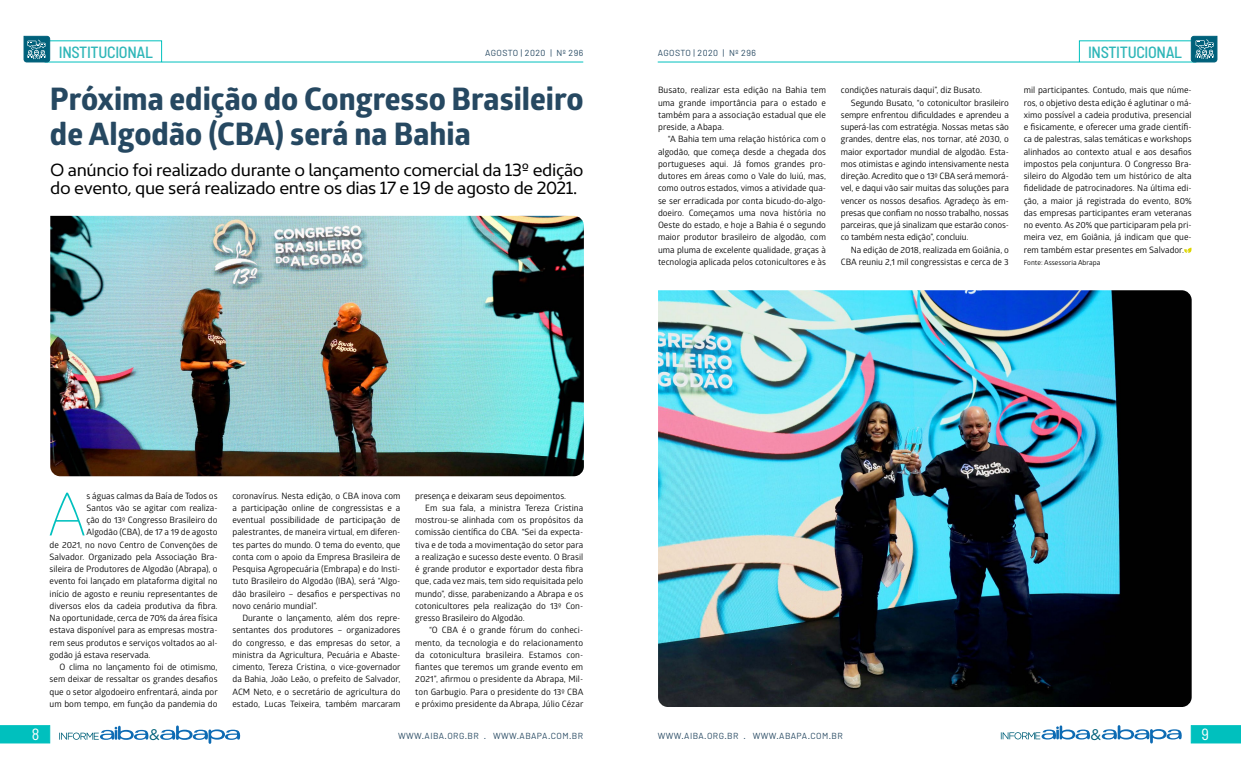
<style>
.page{position:relative;width:1241px;height:769px;background:#fff}
.page>*{position:absolute;margin:0;border:0;box-sizing:border-box;transform-origin:0 0}
.t1{font:200 62.04px "Kyrial Display Pro";color:#00c0be}
.t2{font:700 31.06px/34.5px "Globerx";color:#264861}
.t3{font:17.94px/18.8px "Kyrial Sans Pro";letter-spacing:-.02em;color:#000}
.t4{font:500 semi-condensed 16.19px "Barlow";letter-spacing:-.02em;color:#2eb6b8}
.t5{font:semi-condensed 16.19px "Barlow";color:#fff}
.t6{font:15.4px "Gotham Rounded";color:#00617a}
.t7{font:8.75px/12.2px "Glober";color:#000;text-align:justify}
.t8{font:8.75px "Barlow";letter-spacing:.05em;color:#264861}
.t9{font:7px "Glober";color:#000}
</style>
<div class="page">
<svg style="left:0;top:725px;width:50px;height:18px"></svg>
<svg style="left:1190px;top:725px;width:50px;height:18px"></svg>
<hr style="left:162px;top:62px;width:421px;height:1px;background:#00c0be">
<hr style="left:657px;top:62px;width:421px;height:1px;background:#00c0be">
<svg style="left:160px;top:725px;width:80px;height:19px"></svg>
<svg style="left:59px;top:725px;width:90px;height:15px"></svg>
<svg style="left:1101px;top:725px;width:80px;height:19px"></svg>
<svg style="left:1000px;top:725px;width:90px;height:15px"></svg>
<img style="left:50px;top:216px;width:534px;height:260px">
<img style="left:658px;top:290px;width:533px;height:417px">
<svg style="left:1184px;top:248px;width:7px;height:5px"></svg>
<svg style="left:1190px;top:36px;width:27px;height:26px"></svg>
<svg style="left:23px;top:36px;width:27px;height:26px"></svg>
<h3 class="t4" style="left:59px;top:42px;width:96px">INSTITUCIONAL</h3>
<h3 class="t4" style="left:1087px;top:42px;width:96px">INSTITUCIONAL</h3>
<h2 class="t2" style="left:50px;top:81px;width:535px">Próxima edição do Congresso Brasileiro de Algodão (CBA) será na Bahia</h2>
<p class="t8" style="left:485px;top:47px;width:100px">AGOSTO | 2020 | Nº 296</p>
<p class="t8" style="left:657px;top:47px;width:100px">AGOSTO | 2020 | Nº 296</p>
<p class="t7" style="left:1023px;top:84px;width:169px">mil participantes. Contudo, mais que núme&shy;ros, o objetivo desta edição é aglutinar o má&shy;ximo possível a cadeia produtiva, presencial e fisicamente, e oferecer uma grade científi&shy;ca de palestras, salas temáticas e workshops alinhados ao contexto atual e aos desafios impostos pela conjuntura. O Congresso Bra&shy;sileiro do Algodão tem um histórico de alta fidelidade de patrocinadores. Na última edi&shy;ção, a maior já registrada do evento, 80% das empresas participantes eram veteranas no evento. As 20% que participaram pela pri&shy;meira vez, em Goiânia, já indicam que que&shy;rem também estar presentes em Salvador.</p>
<p class="t9" style="left:1023px;top:258px;width:78px">Fonte: Assessoria Abrapa</p>
<p class="t7" style="left:840px;top:84px;width:143px">condições naturais daqui”, diz Busato.</p>
<p class="t7" style="left:850px;top:96px;width:159px">Segundo Busato, “o cotonicultor brasileiro</p>
<p class="t7" style="left:840px;top:108px;width:169px">sempre enfrentou dificuldades e aprendeu a</p>
<p class="t7" style="left:840px;top:121px;width:169px">superá-las com estratégia. Nossas metas são</p>
<p class="t7" style="left:840px;top:133px;width:169px">grandes, dentre elas, nos tornar, até 2030, o</p>
<p class="t7" style="left:840px;top:145px;width:169px">maior exportador mundial de algodão. Esta-</p>
<p class="t7" style="left:840px;top:157px;width:169px">mos otimistas e agindo intensivamente nesta</p>
<p class="t7" style="left:840px;top:170px;width:169px">direção. Acredito que o 13º CBA será memorá-</p>
<p class="t7" style="left:840px;top:182px;width:169px">vel, e daqui vão sair muitas das soluções para</p>
<p class="t7" style="left:840px;top:194px;width:169px">vencer os nossos desafios. Agradeço às em-</p>
<p class="t7" style="left:840px;top:206px;width:169px">presas que confiam no nosso trabalho, nossas</p>
<p class="t7" style="left:840px;top:219px;width:169px">parceiras, que já sinalizam que estarão conos-</p>
<p class="t7" style="left:840px;top:231px;width:129px">co também nesta edição”, concluiu.</p>
<p class="t7" style="left:850px;top:243px;width:159px">Na edição de 2018, realizada em Goiânia, o</p>
<p class="t7" style="left:840px;top:255px;width:169px">CBA reuniu 2,1 mil congressistas e cerca de 3</p>
<p class="t7" style="left:658px;top:84px;width:169px">Busato, realizar esta edição na Bahia tem uma grande importância para o estado e também para a associação estadual que ele preside, a Abapa.</p>
<p class="t7" style="left:658px;top:133px;width:169px;text-indent:10px">“A Bahia tem uma relação histórica com o algodão, que começa desde a chegada dos portugueses aqui. Já fomos grandes pro&shy;dutores em áreas como o Vale do Iuiú, mas, como outros estados, vimos a atividade qua&shy;se ser erradicada por conta bicudo-do-algo&shy;doeiro. Começamos uma nova história no Oeste do estado, e hoje a Bahia é o segundo maior produtor brasileiro de algodão, com uma pluma de excelente qualidade, graças à tecnologia aplicada pelos cotonicultores e às</p>
<h3 class="t3" style="left:50px;top:159px;width:535px">O anúncio foi realizado durante o lançamento comercial da 13º edição do evento, que será realizado entre os dias 17 e 19 de agosto de 2021.</h3>
<h1 class="t1" style="left:48px;top:470px;width:40px">A</h1>
<p class="t7" style="left:87px;top:489px;width:132px">s águas calmas da Baía de Todos os</p>
<p class="t7" style="left:87px;top:501px;width:132px">Santos vão se agitar com realiza-</p>
<p class="t7" style="left:87px;top:514px;width:132px">ção do 13º Congresso Brasileiro do</p>
<p class="t7" style="left:87px;top:526px;width:132px">Algodão (CBA), de 17 a 19 de agosto</p>
<p class="t7" style="left:50px;top:538px;width:169px">de 2021, no novo Centro de Convenções de</p>
<p class="t7" style="left:50px;top:550px;width:169px">Salvador. Organizado pela Associação Bra-</p>
<p class="t7" style="left:50px;top:563px;width:169px">sileira de Produtores de Algodão (Abrapa), o</p>
<p class="t7" style="left:50px;top:575px;width:169px">evento foi lançado em plataforma digital no</p>
<p class="t7" style="left:50px;top:587px;width:169px">início de agosto e reuniu representantes de</p>
<p class="t7" style="left:50px;top:599px;width:169px">diversos elos da cadeia produtiva da fibra.</p>
<p class="t7" style="left:50px;top:612px;width:169px">Na oportunidade, cerca de 70% da área física</p>
<p class="t7" style="left:50px;top:624px;width:169px">estava disponível para as empresas mostra-</p>
<p class="t7" style="left:50px;top:636px;width:169px">rem seus produtos e serviços voltados ao al-</p>
<p class="t7" style="left:50px;top:648px;width:102px">godão já estava reservada.</p>
<p class="t7" style="left:60px;top:661px;width:159px">O clima no lançamento foi de otimismo,</p>
<p class="t7" style="left:50px;top:673px;width:169px">sem deixar de ressaltar os grandes desafios</p>
<p class="t7" style="left:50px;top:685px;width:170px">que o setor algodoeiro enfrentará, ainda por</p>
<p class="t7" style="left:50px;top:697px;width:169px">um bom tempo, em função da pandemia do</p>
<p class="t7" style="left:232px;top:489px;width:169px">coronavírus. Nesta edição, o CBA inova com a participação online de congressistas e a eventual possibilidade de participação de palestrantes, de maneira virtual, em diferen&shy;tes partes do mundo. O tema do evento, que conta com o apoio da Empresa Brasileira de Pesquisa Agropecuária (Embrapa) e do Insti&shy;tuto Brasileiro do Algodão (IBA), será “Algo&shy;dão brasileiro – desafios e perspectivas no novo cenário mundial”.</p>
<p class="t7" style="left:232px;top:612px;width:170px;text-indent:10px">Durante o lançamento, além dos repre&shy;sentantes dos produtores – organizadores do congresso, e das empresas do setor, a ministra da Agricultura, Pecuária e Abaste&shy;cimento, Tereza Cristina, o vice-governador da Bahia, João Leão, o prefeito de Salvador, ACM Neto, e o secretário de agricultura do estado, Lucas Teixeira, também marcaram</p>
<p class="t7" style="left:415px;top:489px;width:152px">presença e deixaram seus depoimentos.</p>
<p class="t7" style="left:425px;top:501px;width:159px">Em sua fala, a ministra Tereza Cristina</p>
<p class="t7" style="left:415px;top:514px;width:169px">mostrou-se alinhada com os propósitos da</p>
<p class="t7" style="left:415px;top:526px;width:169px">comissão científica do CBA. “Sei da expecta-</p>
<p class="t7" style="left:415px;top:538px;width:169px">tiva e de toda a movimentação do setor para</p>
<p class="t7" style="left:415px;top:550px;width:169px">a realização e sucesso deste evento. O Brasil</p>
<p class="t7" style="left:415px;top:563px;width:169px">é grande produtor e exportador desta fibra</p>
<p class="t7" style="left:415px;top:575px;width:169px">que, cada vez mais, tem sido requisitada pelo</p>
<p class="t7" style="left:415px;top:587px;width:169px">mundo”, disse, parabenizando a Abrapa e os</p>
<p class="t7" style="left:415px;top:599px;width:169px">cotonicultores pela realização do 13º Con-</p>
<p class="t7" style="left:415px;top:612px;width:111px">gresso Brasileiro do Algodão.</p>
<p class="t7" style="left:429px;top:624px;width:156px">“O CBA é o grande fórum do conheci-</p>
<p class="t7" style="left:415px;top:636px;width:169px">mento, da tecnologia e do relacionamento</p>
<p class="t7" style="left:415px;top:648px;width:169px">da cotonicultura brasileira. Estamos con-</p>
<p class="t7" style="left:415px;top:661px;width:169px">fiantes que teremos um grande evento em</p>
<p class="t7" style="left:415px;top:673px;width:169px">2021”, afirmou o presidente da Abrapa, Mil-</p>
<p class="t7" style="left:415px;top:685px;width:170px">ton Garbugio. Para o presidente do 13º CBA</p>
<p class="t7" style="left:415px;top:697px;width:170px">e próximo presidente da Abrapa, Júlio Cézar</p>
<h3 class="t5" style="left:32px;top:724px;width:9px">8</h3>
<h3 class="t6" style="left:149px;top:725px;width:12px">&amp;</h3>
<h3 class="t6" style="left:1090px;top:725px;width:12px">&amp;</h3>
<h3 class="t5" style="left:1201px;top:724px;width:9px">9</h3>
<p class="t8" style="left:398px;top:730px;width:187px">WWW.AIBA.ORG.BR . WWW.ABAPA.COM.BR</p>
<p class="t8" style="left:657px;top:730px;width:187px">WWW.AIBA.ORG.BR . WWW.ABAPA.COM.BR</p>
</div>
